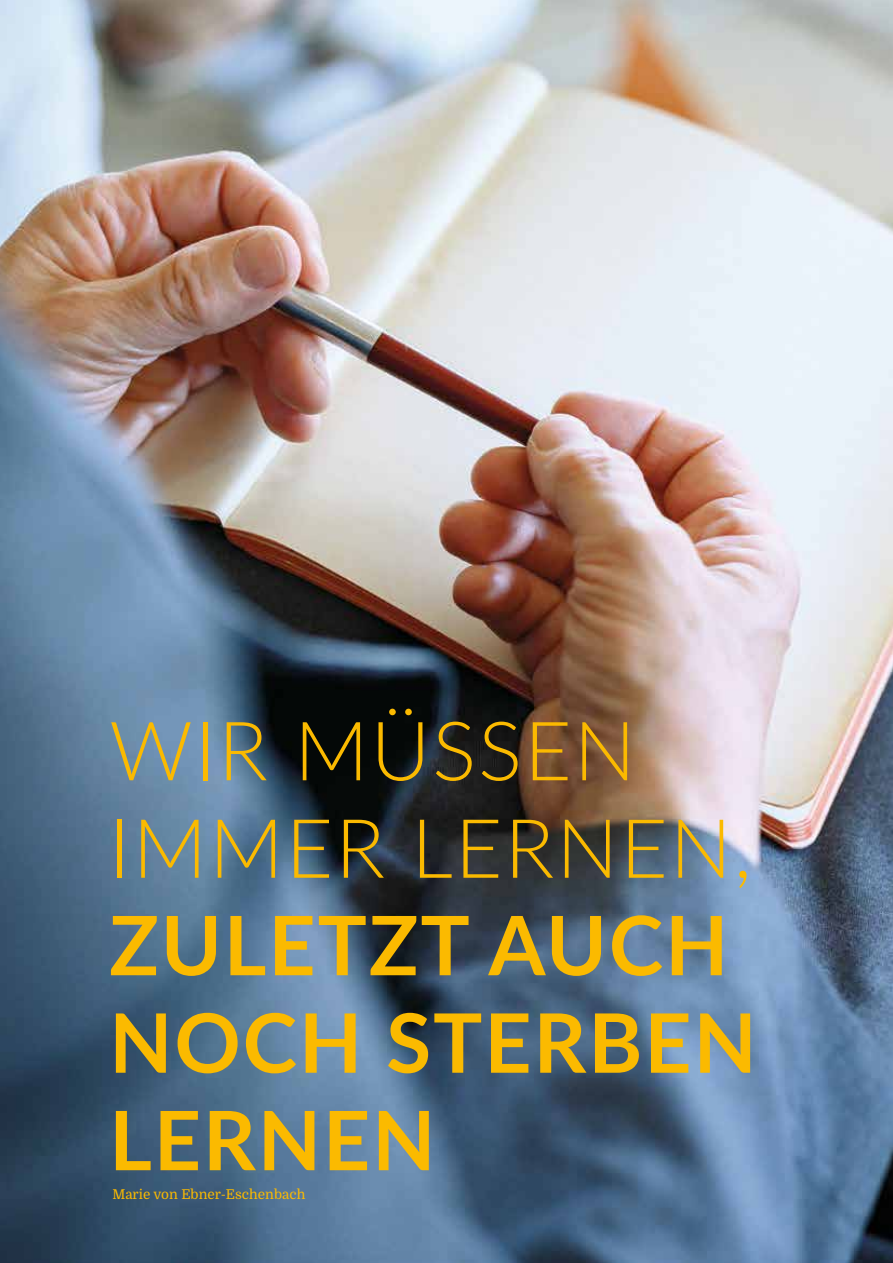
<style>
.page{position:relative;width:893px;height:1263px;background:#fff}
.page>*{position:absolute;margin:0;border:0;box-sizing:border-box;transform-origin:0 0}
.t1{font:700 82.05px/97.5px "Lato";letter-spacing:.025em;color:#fbba00}
.t2{font:300 82.05px/97.5px "Lato";letter-spacing:.025em;color:#fbba00}
.t3{font:13.5px "Domine";color:#fbba00}
</style>
<div class="page">
<img style="left:0;top:0;width:893px;height:1263px">
<p class="t2" style="left:109px;top:699px;width:644px">WIR MÜSSEN<br>IMMER LERNEN,</p>
<p class="t1" style="left:109px;top:893px;width:649px">ZULETZT AUCH<br>NOCH STERBEN<br>LERNEN</p>
<p class="t3" style="left:112px;top:1187px;width:194px">Marie von Ebner-Eschenbach</p>
</div>
